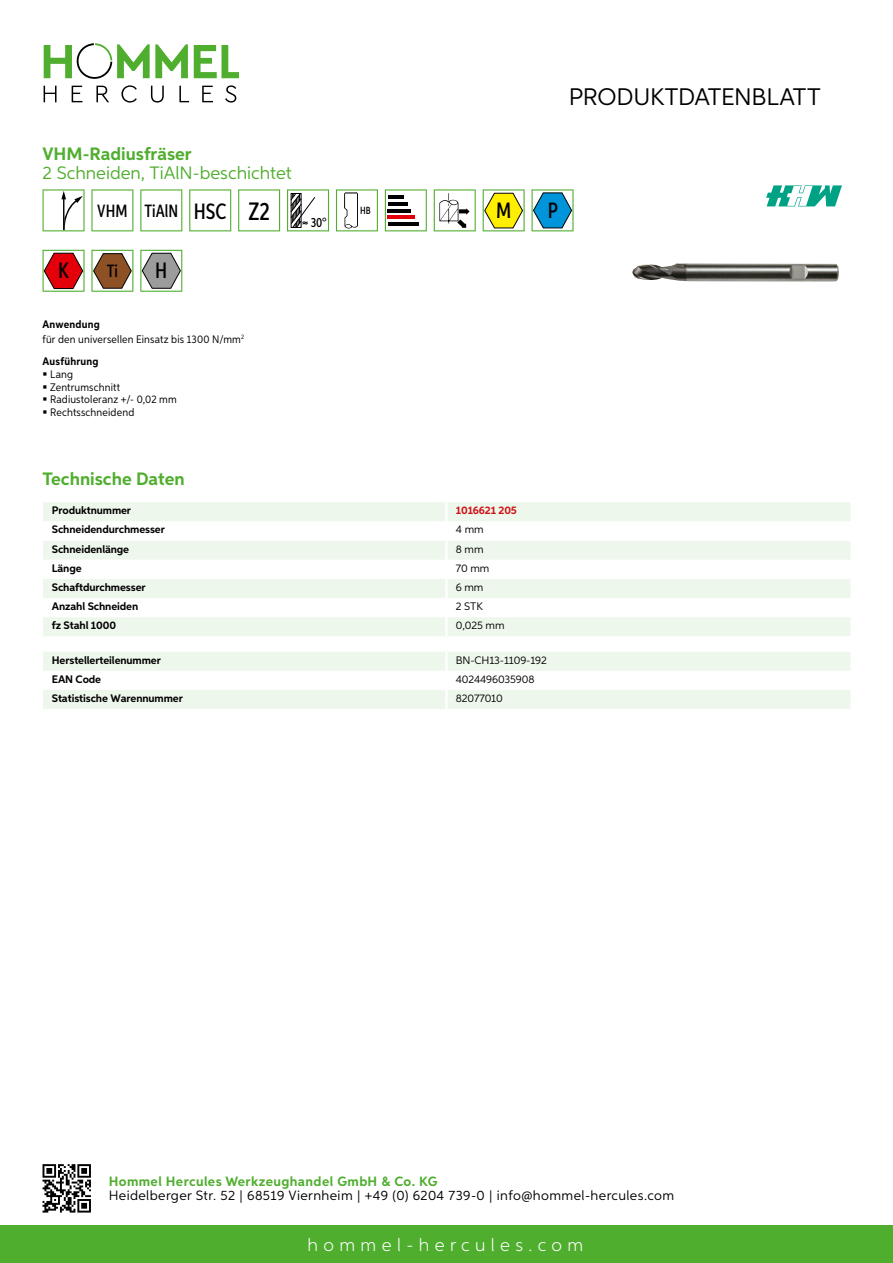
<style>
.page{position:relative;width:893px;height:1263px;background:#fff}
.page>*{position:absolute;margin:0;border:0;box-sizing:border-box;transform-origin:0 0}
.t1{font:24px "Aspira";letter-spacing:-.01em;color:#000}
.t2{font:500 22.2px "Aspira XX Nar";color:#000}
.t3{font:700 18px "Aspira";color:#50ae2f}
.t4{font:18px "Aspira";color:#50ae2f}
.t5{font:300 18px "Aspira";letter-spacing:.3em;color:#fff}
.t6{font:500 17.85px "Aspira XX Nar";color:#000}
.t7{font:13.5px "Aspira";letter-spacing:.03em;color:#000}
.t8{font:700 13.5px "Aspira";letter-spacing:.03em;color:#50ae2f}
.t9{font:500 13.35px "Aspira XX Nar";color:#000}
.t10{font:700 10.95px "Aspira";letter-spacing:-.01em;color:#000}
.t11{font:10.95px/12.8px "Aspira Nar";letter-spacing:.015em;color:#000}
.t12{font:10.95px "Aspira";letter-spacing:-.01em;color:#000}
.t13{font:700 10.95px "Aspira";letter-spacing:-.01em;color:#cd1013}
.t14{font:700 10.95px "Aspira Nar";letter-spacing:.02em;color:#000}
.t15{font:500 10.35px "Aspira XX Nar";color:#000}
.s1{font-size:22.2px}
.s2{font-size:25.2px}
.s3{font-weight:700}
</style>
<div class="page">
<div style="left:0;top:1226px;width:893px;height:37px;background:#50ae2f"></div>
<svg style="left:43px;top:1164px;width:48px;height:48px"></svg>
<svg style="left:194px;top:45px;width:45px;height:33px"></svg>
<svg style="left:44px;top:43px;width:144px;height:36px"></svg>
<svg style="left:44px;top:86px;width:13px;height:16px"></svg>
<svg style="left:72px;top:86px;width:10px;height:16px"></svg>
<svg style="left:96px;top:86px;width:13px;height:16px"></svg>
<svg style="left:121px;top:85px;width:16px;height:18px"></svg>
<svg style="left:151px;top:86px;width:13px;height:17px"></svg>
<svg style="left:179px;top:86px;width:10px;height:16px"></svg>
<svg style="left:202px;top:86px;width:11px;height:16px"></svg>
<svg style="left:225px;top:85px;width:11px;height:18px"></svg>
<div style="left:43px;top:502px;width:807px;height:134px;background:#eef7eb"></div>
<svg style="left:43px;top:521px;width:807px;height:96px"></svg>
<hr style="left:445px;top:502px;width:3px;height:19px;background:#fff">
<hr style="left:445px;top:521px;width:3px;height:20px;background:#fff">
<hr style="left:445px;top:541px;width:3px;height:19px;background:#fff">
<hr style="left:445px;top:560px;width:3px;height:19px;background:#fff">
<hr style="left:445px;top:579px;width:3px;height:19px;background:#fff">
<hr style="left:445px;top:598px;width:3px;height:19px;background:#fff">
<hr style="left:445px;top:617px;width:3px;height:19px;background:#fff">
<svg style="left:43px;top:652px;width:807px;height:57px"></svg>
<hr style="left:445px;top:690px;width:3px;height:19px;background:#fff">
<svg style="left:43px;top:189px;width:42px;height:42px"></svg>
<svg style="left:91px;top:189px;width:42px;height:42px"></svg>
<svg style="left:140px;top:189px;width:42px;height:42px"></svg>
<svg style="left:189px;top:189px;width:42px;height:42px"></svg>
<svg style="left:238px;top:189px;width:42px;height:42px"></svg>
<svg style="left:287px;top:189px;width:42px;height:42px"></svg>
<svg style="left:336px;top:189px;width:42px;height:42px"></svg>
<svg style="left:385px;top:189px;width:42px;height:42px"></svg>
<hr style="left:388px;top:196px;width:16px;height:3px;background:#000">
<hr style="left:388px;top:202px;width:19px;height:4px;background:#000">
<hr style="left:388px;top:209px;width:23px;height:3px;background:#000">
<hr style="left:388px;top:216px;width:27px;height:3px;background:#e3000b">
<hr style="left:388px;top:222px;width:30px;height:4px;background:#000">
<svg style="left:434px;top:189px;width:42px;height:42px"></svg>
<svg style="left:483px;top:189px;width:42px;height:42px"></svg>
<svg style="left:532px;top:189px;width:42px;height:42px"></svg>
<svg style="left:43px;top:250px;width:42px;height:42px"></svg>
<svg style="left:91px;top:250px;width:42px;height:42px"></svg>
<svg style="left:140px;top:250px;width:42px;height:42px"></svg>
<img style="left:632px;top:263px;width:207px;height:19px">
<svg style="left:766px;top:185px;width:76px;height:21px"></svg>
<h3 class="t3" style="left:43px;top:142px;width:151px">VHM-Radiusfräser</h3>
<h3 class="t4" style="left:43px;top:162px;width:251px">2 Schneiden, TiAlN -beschichtet</h3>
<h3 class="t6" style="left:97px;top:200px;width:174px">VHM TiAlN <span class="s1">HSC</span> <span class="s2">Z2</span></h3>
<h2 class="t2" style="left:58px;top:257px;width:12px">K</h2>
<h3 class="t6" style="left:107px;top:260px;width:13px">Ti</h3>
<h2 class="t2" style="left:155px;top:257px;width:14px">H</h2>
<p class="t11" style="left:43px;top:316px;width:203px;line-height:15.1px"><span class="s3">Anwendung<br></span>für den universellen Einsatz bis 1300 N/mm<sup>2</sup></p>
<p class="t14" style="left:43px;top:354px;width:58px">Ausführung</p>
<p class="t11" style="left:50px;top:367px;width:128px">Lang<br>Zentrumschnitt<br>Radiustoleranz +/- 0,02 mm<br>Rechtsschneidend</p>
<p class="t9" style="left:311px;top:215px;width:17px">30°</p>
<h1 class="t1" style="left:569px;top:82px;width:253px">Produktdatenblatt</h1>
<p class="t15" style="left:360px;top:204px;width:12px">HB</p>
<h2 class="t2" style="left:496px;top:197px;width:17px">M</h2>
<h2 class="t2" style="left:548px;top:197px;width:12px">P</h2>
<h3 class="t3" style="left:43px;top:468px;width:144px">Technische Daten</h3>
<p class="t10" style="left:52px;top:504px;width:81px">Produktnummer</p>
<p class="t13" style="left:456px;top:504px;width:63px">1016621 205</p>
<p class="t10" style="left:52px;top:523px;width:115px">Schneidendurchmesser</p>
<p class="t12" style="left:456px;top:523px;width:29px">4 mm</p>
<p class="t10" style="left:52px;top:542px;width:79px">Schneidenlänge</p>
<p class="t12" style="left:456px;top:542px;width:29px">8 mm</p>
<p class="t10" style="left:52px;top:561px;width:31px">Länge</p>
<p class="t12" style="left:456px;top:561px;width:35px">70 mm</p>
<p class="t10" style="left:52px;top:580px;width:95px">Schaftdurchmesser</p>
<p class="t12" style="left:456px;top:580px;width:29px">6 mm</p>
<p class="t10" style="left:52px;top:599px;width:88px">Anzahl Schneiden</p>
<p class="t12" style="left:456px;top:599px;width:22px">2 STK</p>
<p class="t10" style="left:52px;top:618px;width:66px">fz Stahl 1000</p>
<p class="t12" style="left:456px;top:619px;width:50px">0,025 mm</p>
<p class="t10" style="left:52px;top:653px;width:111px">Herstellerteilenummer</p>
<p class="t12" style="left:456px;top:653px;width:93px">BN -CH13-1109-192</p>
<p class="t10" style="left:52px;top:672px;width:51px">EAN Code</p>
<p class="t12" style="left:456px;top:672px;width:80px">4024496035908</p>
<p class="t10" style="left:52px;top:691px;width:132px">Statistische Warennummer</p>
<p class="t12" style="left:456px;top:691px;width:49px">82077010</p>
<p class="t8" style="left:109px;top:1172px;width:330px">Hommel Hercules Werkzeughandel GmbH &amp; Co. KG</p>
<p class="t7" style="left:109px;top:1187px;width:567px">Heidelberger Str. 52 | 68519 Viernheim | +49 (0) 6204 739-0 | info@hommel-hercules.com</p>
<h3 class="t5" style="left:307px;top:1234px;width:277px">hommel-hercules.com</h3>
</div>
